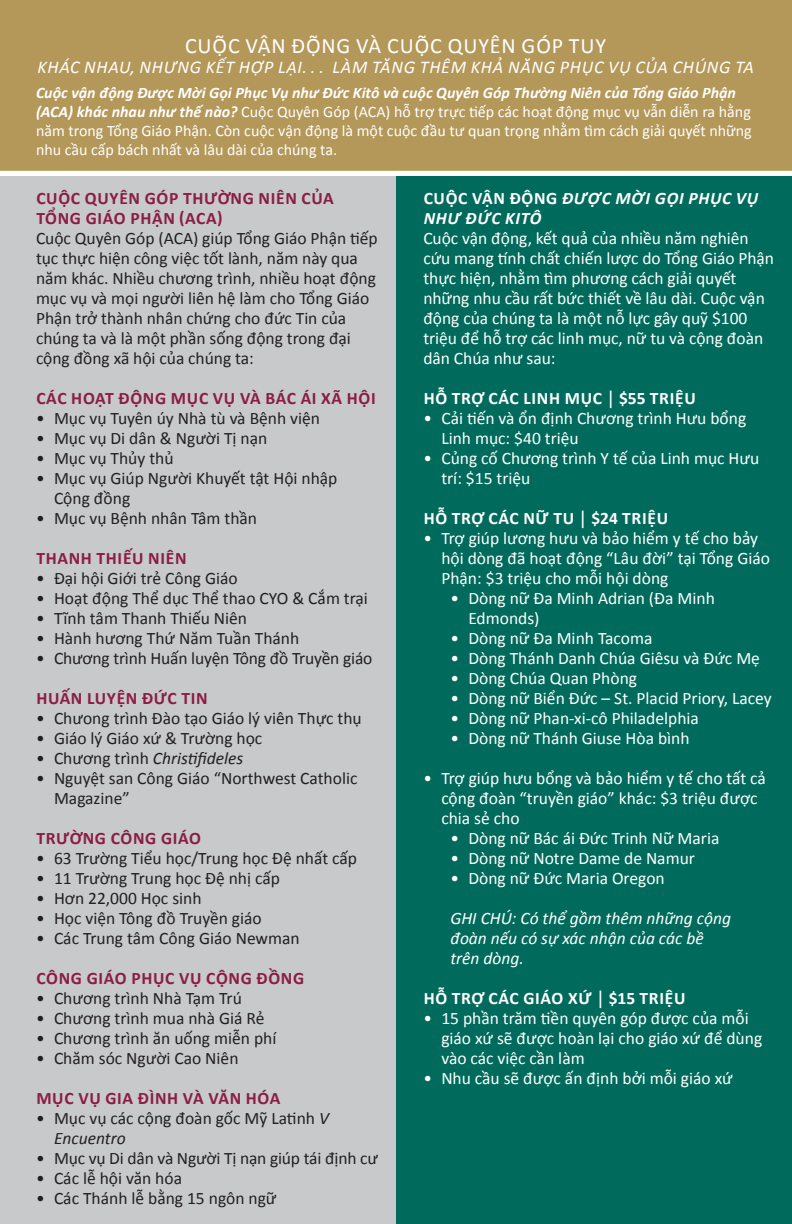
<style>
.page{position:relative;width:792px;height:1224px;background:#fff}
.page>*{position:absolute;margin:0;border:0;box-sizing:border-box;transform-origin:0 0}
.t1{font:22px "Calibri";letter-spacing:.04em;color:#fff}
.t2{font:italic 18px "Calibri";letter-spacing:.04em;color:#fff}
.t3{font:17.6px/20px "Calibri";color:#231f20}
.t4{font:17.6px/20px "Calibri";color:#fff}
.t5{font:700 17.6px/20px "Calibri";letter-spacing:.04em;color:#8b1d41}
.t6{font:700 17.6px "Calibri";letter-spacing:.04em;color:#fff}
.t7{font:italic 17.6px "Calibri";color:#fff}
.t8{font:italic 700 17.6px/20px "Calibri";letter-spacing:.04em;color:#fff}
.t9{font:italic 17.6px "Calibri";color:#231f20}
.t10{font:16px/19.2px "Calibri";color:#fff}
.s1{font-weight:700;font-style:italic}
.s2{font-style:normal}
.s3{font-style:italic}
.s4{font-family:"Apple Garamond";font-style:italic}
</style>
<div class="page">
<div style="left:0;top:0;width:792px;height:174px;background:#b4985a"></div>
<div style="left:0;top:171px;width:792px;height:6px;background:#fff"></div>
<div style="left:396px;top:177px;width:396px;height:1047px;background:#006b5c"></div>
<div style="left:0;top:177px;width:396px;height:1047px;background:#c7c9cb"></div>
<p class="t1" style="left:185px;top:31px;width:423px">CUỘC VẬN ĐỘNG VÀ CUỘC QUYÊN GÓP TUY</p>
<p class="t2" style="left:37px;top:54px;width:718px">KHÁC NHAU, NHƯNG KẾT HỢP LẠI. . . LÀM TĂNG THÊM KHẢ NĂNG PHỤC VỤ CỦA CHÚNG TA</p>
<p class="t10" style="left:36px;top:83px;width:717px"><span class="s1">Cuộc vận động Được Mời Gọi Phục Vụ như Đức Kitô và cuộc Quyên Góp Thường Niên của Tổng Giáo Phận (ACA) khác nhau như thế nào?</span> Cuộc Quyên Góp (ACA) hỗ trợ trực tiếp các hoạt động mục vụ vẫn diễn ra hằng năm trong Tổng Giáo Phận. Còn cuộc vận động là một cuộc đầu tư quan trọng nhằm tìm cách giải quyết những nhu cầu cấp bách nhất và lâu dài của chúng ta.</p>
<p class="t5" style="left:36px;top:188px;width:299px">CUỘC QUYÊN GÓP THƯỜNG NIÊN CỦA<br>TỔNG GIÁO PHẬN (ACA)</p>
<p class="t3" style="left:36px;top:228px;width:343px">Cuộc Quyên Góp (ACA) giúp Tổng Giáo Phận tiếp tục thực hiện công việc tốt lành, năm này qua năm khác. Nhiều chương trình, nhiều hoạt động mục vụ và mọi người liên hệ làm cho Tổng Giáo Phận trở thành nhân chứng cho đức Tin của chúng ta và là một phần sống động trong đại cộng đồng xã hội của chúng ta:</p>
<p class="t5" style="left:36px;top:388px;width:341px">CÁC HOẠT ĐỘNG MỤC VỤ VÀ BÁC ÁI XÃ HỘI</p>
<p class="t3" style="left:36px;top:408px;width:286px">• Mục vụ Tuyên úy Nhà tù và Bệnh viện</p>
<p class="t3" style="left:36px;top:428px;width:233px">• Mục vụ Di dân &amp; Người Tị nạn</p>
<p class="t3" style="left:36px;top:448px;width:139px">• Mục vụ Thủy thủ</p>
<p class="t3" style="left:54px;top:468px;width:285px;text-indent:-18px">• Mục vụ Giúp Người Khuyết tật Hội nhập<br>Cộng đồng</p>
<p class="t3" style="left:36px;top:508px;width:223px">• Mục vụ Bệnh nhân Tâm thần</p>
<p class="t5" style="left:36px;top:548px;width:152px">THANH THIẾU NIÊN</p>
<p class="t3" style="left:36px;top:568px;width:203px">• Đại hội Giới trẻ Công Giáo</p>
<p class="t3" style="left:36px;top:588px;width:333px">• Hoạt động Thể dục Thể thao CYO &amp; Cắm trại</p>
<p class="t3" style="left:36px;top:608px;width:213px">• Tĩnh tâm Thanh Thiếu Niên</p>
<p class="t3" style="left:36px;top:628px;width:265px">• Hành hương Thứ Năm Tuần Thánh</p>
<p class="t3" style="left:36px;top:648px;width:338px">• Chương trình Huấn luyện Tông đồ Truyền giáo</p>
<p class="t5" style="left:36px;top:688px;width:173px">HUẤN LUYỆN ĐỨC TIN</p>
<p class="t3" style="left:36px;top:708px;width:327px">• Chưong trình Đào tạo Giáo lý viên Thực thụ</p>
<p class="t3" style="left:36px;top:728px;width:228px">• Giáo lý Giáo xứ &amp; Trường học</p>
<p class="t9" style="left:36px;top:746px;width:209px"><span class="s2">• Chương trình</span> Christifideles</p>
<p class="t3" style="left:54px;top:768px;width:305px;text-indent:-18px">• Nguyệt san Công Giáo “Northwest Catholic<br>Magazine”</p>
<p class="t5" style="left:36px;top:828px;width:166px">TRƯỜNG CÔNG GIÁO</p>
<p class="t3" style="left:36px;top:848px;width:323px">• 63 Trường Tiểu học/Trung học Đệ nhất cấp</p>
<p class="t3" style="left:36px;top:868px;width:245px">• 11 Trường Trung học Đệ nhị cấp</p>
<p class="t3" style="left:36px;top:888px;width:167px">• Hơn 22,000 Học sinh</p>
<p class="t3" style="left:36px;top:908px;width:227px">• Học viện Tông đồ Truyền giáo</p>
<p class="t3" style="left:36px;top:928px;width:265px">• Các Trung tâm Công Giáo Newman</p>
<p class="t5" style="left:36px;top:968px;width:269px">CÔNG GIÁO PHỤC VỤ CỘNG ĐỒNG</p>
<p class="t3" style="left:36px;top:988px;width:207px">• Chương trình Nhà Tạm Trú</p>
<p class="t3" style="left:36px;top:1008px;width:230px">• Chương trình mua nhà Giá Rẻ</p>
<p class="t3" style="left:36px;top:1028px;width:242px">• Chương trình ăn uống miễn phí</p>
<p class="t3" style="left:36px;top:1048px;width:204px">• Chăm sóc Người Cao Niên</p>
<p class="t5" style="left:36px;top:1088px;width:246px">MỤC VỤ GIA ĐÌNH VÀ VĂN HÓA</p>
<p class="t3" style="left:54px;top:1108px;width:276px;text-indent:-18px">• Mục vụ các cộng đoàn gốc Mỹ Latinh <span class="s3">V<br>Encuentro</span></p>
<p class="t3" style="left:36px;top:1148px;width:343px">• Mục vụ Di dân và Người Tị nạn giúp tái định cư</p>
<p class="t3" style="left:36px;top:1168px;width:148px">• Các lễ hội văn hóa</p>
<p class="t3" style="left:36px;top:1188px;width:242px">• Các Thánh lễ bằng 15 ngôn ngữ</p>
<p class="t8" style="left:424px;top:188px;width:336px"><span class="s2">CUỘC VẬN ĐỘNG</span> ĐƯỢC MỜI GỌI PHỤC VỤ<br>NHƯ ĐỨC KITÔ</p>
<p class="t4" style="left:423px;top:228px;width:352px">Cuộc vận động, kết quả của nhiều năm nghiên cứu mang tính chất chiến lược do Tổng Giáo Phận thực hiện, nhằm tìm phương cách giải quyết những nhu cầu rất bức thiết về lâu dài. Cuộc vận động của chúng ta là một nỗ lực gây quỹ $100 triệu để hỗ trợ các linh mục, nữ tu và cộng đoàn dân Chúa như sau:</p>
<p class="t6" style="left:424px;top:387px;width:274px">HỖ TRỢ CÁC LINH MỤC <span class="s4">|</span> $55 TRIỆU</p>
<p class="t4" style="left:441px;top:408px;width:306px;text-indent:-18px">• Cải tiến và ổn định Chương trình Hưu bổng<br>Linh mục: $40 triệu</p>
<p class="t4" style="left:441px;top:448px;width:319px;text-indent:-18px">• Củng cố Chương trình Y tế của Linh mục Hưu trí: $15 triệu</p>
<p class="t6" style="left:424px;top:507px;width:246px">HỖ TRỢ CÁC NỮ TU <span class="s4">|</span> $24 TRIỆU</p>
<p class="t4" style="left:441px;top:528px;width:330px;text-indent:-18px">• Trợ giúp lương hưu và bảo hiểm y tế cho bảy hội dòng đã hoạt động “Lâu đời” tại Tổng Giáo<br>Phận: $3 triệu cho mỗi hội dòng</p>
<p class="t4" style="left:468px;top:588px;width:248px;text-indent:-18px">• Dòng nữ Đa Minh Adrian (Đa Minh<br>Edmonds)</p>
<p class="t4" style="left:450px;top:628px;width:204px">• Dòng nữ Đa Minh Tacoma</p>
<p class="t4" style="left:450px;top:648px;width:311px">• Dòng Thánh Danh Chúa Giêsu và Đức Mẹ</p>
<p class="t4" style="left:450px;top:668px;width:188px">• Dòng Chúa Quan Phòng</p>
<p class="t4" style="left:450px;top:688px;width:323px">• Dòng nữ Biển Đức – St. Placid Priory, Lacey</p>
<p class="t4" style="left:450px;top:708px;width:250px">• Dòng nữ Phan-xi-cô Philadelphia</p>
<p class="t4" style="left:450px;top:728px;width:241px">• Dòng nữ Thánh Giuse Hòa bình</p>
<p class="t4" style="left:441px;top:768px;width:326px;text-indent:-18px">• Trợ giúp hưu bổng và bảo hiểm y tế cho tất cả cộng đoàn “truyền giáo” khác: $3 triệu được chia sẻ cho</p>
<p class="t4" style="left:450px;top:828px;width:271px">• Dòng nữ Bác ái Đức Trinh Nữ Maria</p>
<p class="t4" style="left:450px;top:848px;width:246px">• Dòng nữ Notre Dame de Namur</p>
<p class="t4" style="left:450px;top:868px;width:216px">• Dòng nữ Đức Maria Oregon</p>
<p class="t7" style="left:450px;top:906px;width:282px">GHI CHÚ: Có thể gồm thêm những cộng</p>
<p class="t7" style="left:450px;top:926px;width:255px">đoàn nếu có sự xác nhận của các bề</p>
<p class="t7" style="left:450px;top:946px;width:75px">trên dòng.</p>
<p class="t6" style="left:424px;top:987px;width:263px">HỖ TRỢ CÁC GIÁO XỨ <span class="s4">|</span> $15 TRIỆU</p>
<p class="t4" style="left:441px;top:1008px;width:322px;text-indent:-18px">• 15 phần trăm tiền quyên góp được của mỗi giáo xứ sẽ được hoàn lại cho giáo xứ để dùng vào các việc cần làm</p>
<p class="t4" style="left:423px;top:1068px;width:311px">• Nhu cầu sẽ được ấn định bởi mỗi giáo xứ</p>
</div>
